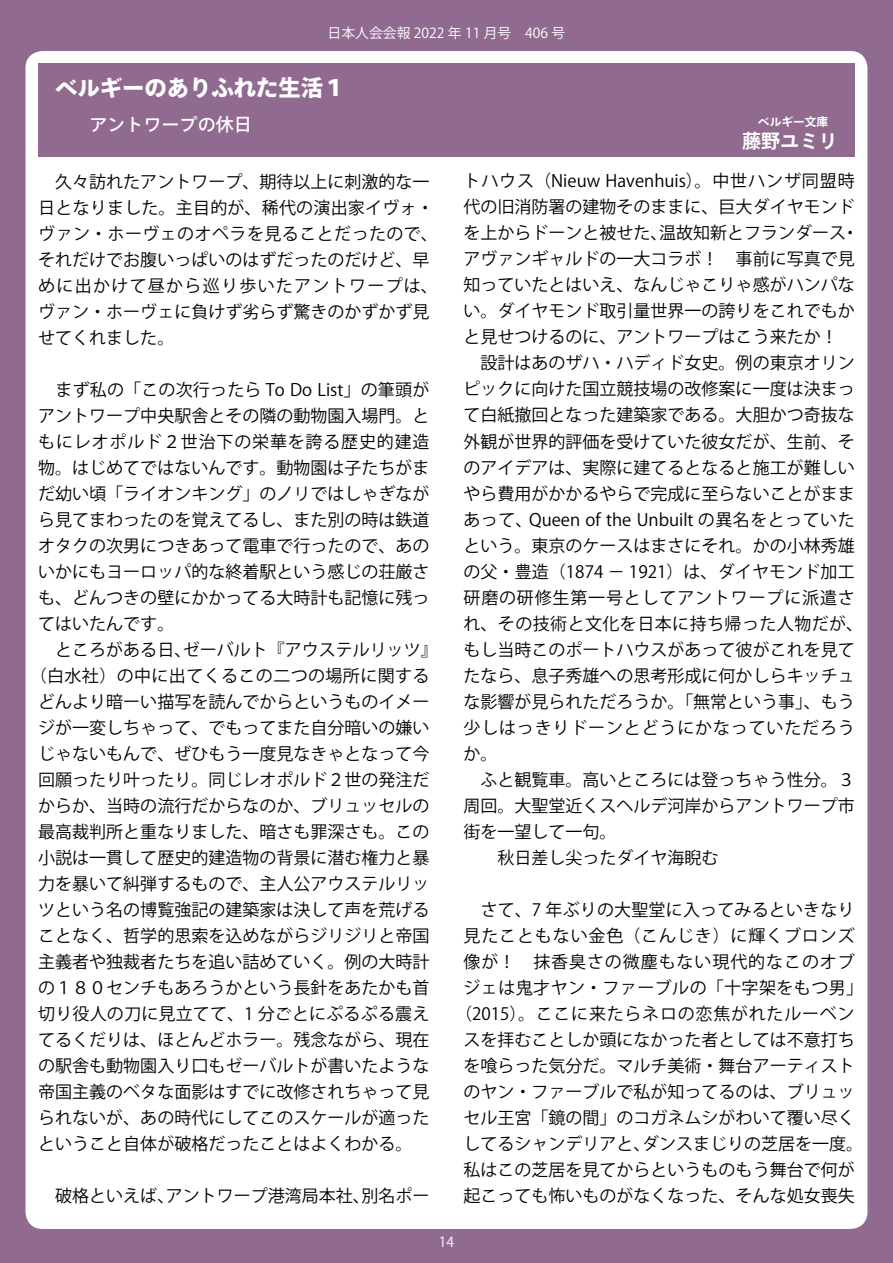
<style>
.page{position:relative;width:893px;height:1263px;background:#916a8f}
.page>*{position:absolute;margin:0;border:0;box-sizing:border-box;transform-origin:0 0}
.t1{font:800 22.35px "Ryo Gothic Plus N";color:#fff}
.t2{font:700 19.2px "Ryo Gothic Plus N";color:#fff}
.t3{font:500 18px "Ryo Gothic Plus N";color:#fff}
.t4{font:16.95px/26px "Koz Go Pr 6 N";color:#000}
.t5{font:16.95px "Koz Go Pr 6 N";letter-spacing:.025em;color:#000}
.t6{font:16.95px "Koz Go Pr 6 N";letter-spacing:.05em;color:#000}
.t7{font:13.8px "Koz Go Pr 6 N";color:#fff}
.t8{font:700 11.7px "Ryo Gothic Plus N";color:#fff}
</style>
<div class="page">
<div style="left:26px;top:51px;width:841px;height:1178px;background:#fff;border-radius:17px"></div>
<div style="left:38px;top:64px;width:817px;height:93px;background:#916a8f"></div>
<p class="t7" style="left:328px;top:25px;width:239px">日本人会会報 2022 年 11 月号　406 号</p>
<h1 class="t1" style="left:55px;top:73px;width:292px">ベルギーのありふれた生活１</h1>
<h1 class="t1" style="left:55px;top:73px;width:24px">●</h1>
<p class="t3" style="left:89px;top:113px;width:164px">アントワープの休日</p>
<p class="t3" style="left:89px;top:113px;width:20px">●</p>
<p class="t8" style="left:816px;top:114px;width:13px">●</p>
<p class="t2" style="left:819px;top:129px;width:21px">●</p>
<p class="t8" style="left:758px;top:114px;width:72px">ベルギー文庫</p>
<p class="t2" style="left:742px;top:129px;width:97px">藤野ユミリ</p>
<p class="t4" style="left:38px;top:169px;width:401px">　久々訪れたアントワープ、期待以上に刺激的な一日となりました。主目的が、稀代の演出家イヴォ・ヴァン・ホーヴェのオペラを見ることだったので、それだけでお腹いっぱいのはずだったのだけど、早めに出かけて昼から巡り歩いたアントワープは、ヴァン・ホーヴェに負けず劣らず驚きのかずかず見せてくれました。</p>
<p class="t4" style="left:38px;top:377px;width:393px">　まず私の「この次行ったら To Do List」の筆頭が</p>
<p class="t4" style="left:38px;top:403px;width:393px">アントワープ中央駅舎とその隣の動物園入場門。と</p>
<p class="t6" style="left:38px;top:432px;width:393px">もにレオポルド２世治下の栄華を誇る歴史的建造</p>
<p class="t4" style="left:38px;top:455px;width:393px">物。はじめてではないんです。動物園は子たちがま</p>
<p class="t4" style="left:38px;top:481px;width:393px">だ幼い頃「ライオンキング」のノリではしゃぎなが</p>
<p class="t4" style="left:38px;top:507px;width:393px">ら見てまわったのを覚えてるし、また別の時は鉄道</p>
<p class="t4" style="left:38px;top:533px;width:393px">オタクの次男につきあって電車で行ったので、あの</p>
<p class="t4" style="left:38px;top:559px;width:393px">いかにもヨーロッパ的な終着駅という感じの荘厳さ</p>
<p class="t4" style="left:38px;top:585px;width:393px">も、どんつきの壁にかかってる大時計も記憶に残っ</p>
<p class="t4" style="left:38px;top:611px;width:138px">てはいたんです。</p>
<p class="t4" style="left:38px;top:637px;width:401px">　ところがある日、ゼーバルト『アウステルリッツ』</p>
<p class="t5" style="left:30px;top:666px;width:401px">（白水社）の中に出てくるこの二つの場所に関する</p>
<p class="t4" style="left:38px;top:689px;width:393px">どんより暗ーい描写を読んでからというものイメー</p>
<p class="t4" style="left:38px;top:715px;width:393px">ジが一変しちゃって、でもってまた自分暗いの嫌い</p>
<p class="t4" style="left:38px;top:741px;width:393px">じゃないもんで、ぜひもう一度見なきゃとなって今</p>
<p class="t4" style="left:38px;top:767px;width:393px">回願ったり叶ったり。同じレオポルド２世の発注だ</p>
<p class="t4" style="left:38px;top:793px;width:393px">からか、当時の流行だからなのか、ブリュッセルの</p>
<p class="t4" style="left:38px;top:819px;width:393px">最高裁判所と重なりました、暗さも罪深さも。この</p>
<p class="t4" style="left:38px;top:845px;width:393px">小説は一貫して歴史的建造物の背景に潜む権力と暴</p>
<p class="t4" style="left:38px;top:871px;width:393px">力を暴いて糾弾するもので、主人公アウステルリッ</p>
<p class="t4" style="left:38px;top:897px;width:393px">ツという名の博覧強記の建築家は決して声を荒げる</p>
<p class="t4" style="left:38px;top:923px;width:393px">ことなく、哲学的思索を込めながらジリジリと帝国</p>
<p class="t4" style="left:38px;top:949px;width:393px">主義者や独裁者たちを追い詰めていく。例の大時計</p>
<p class="t4" style="left:38px;top:975px;width:393px">の１８０センチもあろうかという長針をあたかも首</p>
<p class="t4" style="left:38px;top:1001px;width:393px">切り役人の刀に見立てて、1 分ごとにぷるぷる震え</p>
<p class="t4" style="left:38px;top:1027px;width:393px">てるくだりは、ほとんどホラー。残念ながら、現在</p>
<p class="t4" style="left:38px;top:1053px;width:393px">の駅舎も動物園入り口もゼーバルトが書いたような</p>
<p class="t4" style="left:38px;top:1079px;width:393px">帝国主義のベタな面影はすでに改修されちゃって見</p>
<p class="t4" style="left:38px;top:1105px;width:393px">られないが、あの時代にしてこのスケールが適った</p>
<p class="t4" style="left:38px;top:1131px;width:376px">ということ自体が破格だったことはよくわかる。</p>
<p class="t4" style="left:38px;top:1183px;width:393px">　破格といえば、アントワープ港湾局本社、別名ポー</p>
<p class="t4" style="left:463px;top:169px;width:401px">トハウス（Nieuw Havenhuis）。中世ハンザ同盟時代の旧消防署の建物そのままに、巨大ダイヤモンドを上からドーンと被せた、温故知新とフランダース・アヴァンギャルドの一大コラボ！　事前に写真で見知っていたとはいえ、なんじゃこりゃ感がハンパない。ダイヤモンド取引量世界一の誇りをこれでもかと見せつけるのに、アントワープはこう来たか！<br>　設計はあのザハ・ハディド女史。例の東京オリンピックに向けた国立競技場の改修案に一度は決まって白紙撤回となった建築家である。大胆かつ奇抜な外観が世界的評価を受けていた彼女だが、生前、そのアイデアは、実際に建てるとなると施工が難しいやら費用がかかるやらで完成に至らないことがままあって、Queen of the Unbuilt の異名をとっていたという。東京のケースはまさにそれ。かの小林秀雄の父・豊造（1874 − 1921）は、ダイヤモンド加工研磨の研修生第一号としてアントワープに派遣され、その技術と文化を日本に持ち帰った人物だが、もし当時このポートハウスがあって彼がこれを見てたなら、息子秀雄への思考形成に何かしらキッチュな影響が見られただろうか。「無常という事」、もう少しはっきりドーンとどうにかなっていただろうか。<br>　ふと観覧車。高いところには登っちゃう性分。３周回。大聖堂近くスヘルデ河岸からアントワープ市街を一望して一句。<br>　　秋日差し尖ったダイヤ海睨む</p>
<p class="t4" style="left:455px;top:897px;width:410px;text-align:center">　さて、7 年ぶりの大聖堂に入ってみるといきなり見たこともない金色（こんじき）に輝くブロンズ像が！　抹香臭さの微塵もない現代的なこのオブジェは鬼才ヤン・ファーブルの「十字架をもつ男」（2015）。ここに来たらネロの恋焦がれたルーベンスを拝むことしか頭になかった者としては不意打ちを喰らった気分だ。マルチ美術・舞台アーティストのヤン・ファーブルで私が知ってるのは、ブリュッセル王宮「鏡の間」のコガネムシがわいて覆い尽くしてるシャンデリアと、ダンスまじりの芝居を一度。私はこの芝居を見てからというものもう舞台で何が起こっても怖いものがなくなった、そんな処女喪失</p>
<p class="t7" style="left:439px;top:1234px;width:17px">14</p>
</div>
